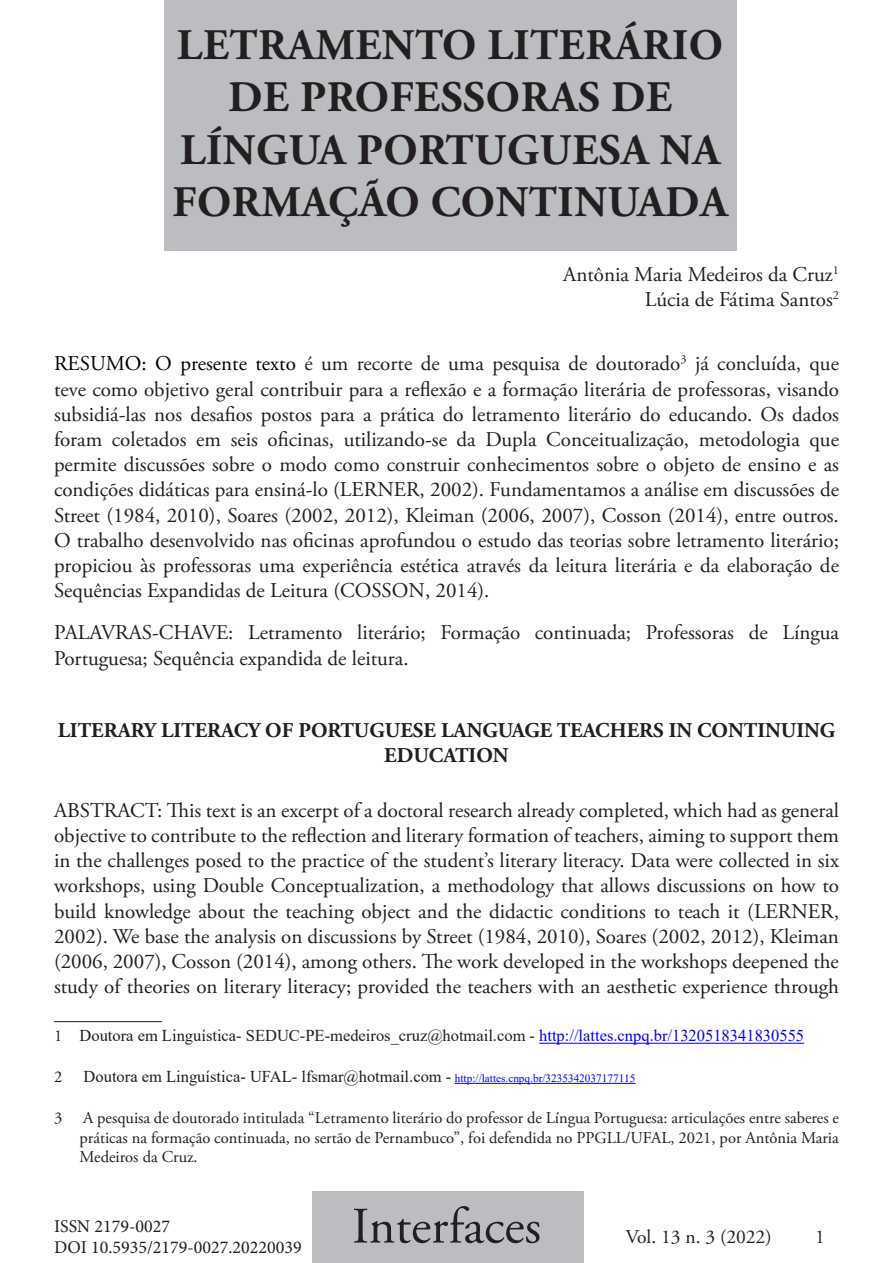
<style>
.page{position:relative;width:893px;height:1263px;background:#fff}
.page>*{position:absolute;margin:0;border:0;box-sizing:border-box;transform-origin:0 0}
.t1{font:51px "Adobe Garamond Pro";color:#231f20}
.Inter_Titulo_Artigo{font:700 43.5px/52.2px "Adobe Garamond Pro";letter-spacing:.015em;color:#231f20;text-align:center}
.inter_resumo{font:21px/25.2px "Adobe Garamond Pro";color:#231f20;text-align:justify}
.inter_palavras_chave{font:21px/25.2px "Adobe Garamond Pro";color:#231f20}
.inter_titulo_ingles{font:700 21px/25.2px "Adobe Garamond Pro";color:#231f20;text-align:center}
.inter_texto{font:21px "Adobe Garamond Pro";color:#231f20}
.t2{font:19.5px "Adobe Garamond Pro";color:#231f20}
.t3{font:18px/21.6px "Minion Pro";color:#231f20}
.inter_rodape{font:16.5px/19.8px "Adobe Garamond Pro";color:#231f20;text-align:justify}
.inter_rodape-2{font:16.5px "Times New Roman";color:#231f20}
.s1{color:#000}
.s2{font-family:"Adobe Garamond Pro"}
.s3{color:#00f}
.s4{font-size:11.25px;color:#00f}
</style>
<div class="page">
<div style="left:164px;top:1px;width:572px;height:250px;background:#bcbdc0"></div>
<div style="left:312px;top:1191px;width:272px;height:72px;background:#bcbdc0"></div>
<hr style="left:54px;top:1021px;width:108px;height:1px;background:#231f20">
<hr style="left:539px;top:1043px;width:265px;height:1px;background:#00f">
<hr style="left:455px;top:1083px;width:180px;height:1px;background:#00f">
<p class="Inter_Titulo_Artigo" style="left:173px;top:20px;width:556px">LETRAMENTO LITERÁRIO<br>DE PROFESSORAS DE<br>LÍNGUA PORTUGUESA NA<br>FORMAÇÃO CONTINUADA</p>
<p class="inter_texto" style="left:563px;top:262px;width:277px">Antônia Maria Medeiros da Cruz<sup>1</sup></p>
<p class="inter_texto" style="left:645px;top:287px;width:195px">Lúcia de Fátima Santos<sup>2</sup></p>
<p class="inter_resumo" style="left:54px;top:352px;width:787px"><span class="s1">RESUMO: O presente texto</span> é um recorte de uma pesquisa de doutorado<sup>3</sup> já concluída, que teve como objetivo geral contribuir para a reflexão e a formação literária de professoras, visando subsidiá-las nos desafios postos para a prática do letramento literário do educando. Os dados foram coletados em seis oficinas, utilizando-se da Dupla Conceitualização, metodologia que permite discussões sobre o modo como construir conhecimentos sobre o objeto de ensino e as condições didáticas para ensiná-lo (LERNER, 2002). Fundamentamos a análise em discussões de Street (1984, 2010), Soares (2002, 2012), Kleiman (2006, 2007), Cosson (2014), entre outros.<br>O trabalho desenvolvido nas oficinas aprofundou o estudo das teorias sobre letramento literário; propiciou às professoras uma experiência estética através da leitura literária e da elaboração de Sequências Expandidas de Leitura (COSSON, 2014).</p>
<p class="inter_palavras_chave" style="left:54px;top:621px;width:786px">PALAVRAS-CHAVE: Letramento literário; Formação continuada; Professoras de Língua<br>Portuguesa; Sequência expandida de leitura.</p>
<p class="inter_titulo_ingles" style="left:58px;top:718px;width:779px">LITERARY LITERACY OF PORTUGUESE LANGUAGE TEACHERS IN CONTINUING<br>EDUCATION</p>
<p class="inter_resumo" style="left:54px;top:798px;width:787px">ABSTRACT: This text is an excerpt of a doctoral research already completed, which had as general objective to contribute to the reflection and literary formation of teachers, aiming to support them in the challenges posed to the practice of the student’s literary literacy. Data were collected in six workshops, using Double Conceptualization, a methodology that allows discussions on how to build knowledge about the teaching object and the didactic conditions to teach it (LERNER, 2002). We base the analysis on discussions by Street (1984, 2010), Soares (2002, 2012), Kleiman (2006, 2007), Cosson (2014), among others. The work developed in the workshops deepened the study of theories on literary literacy; provided the teachers with an aesthetic experience through</p>
<p class="inter_rodape-2" style="left:54px;top:1024px;width:752px"><span class="s2">1</span> Doutora em Linguística- SEDUC-PE-medeiros_cruz@hotmail.com - <span class="s3">http://lattes.cnpq.br/1320518341830555</span></p>
<p class="inter_rodape" style="left:54px;top:1067px;width:10px">2</p>
<p class="inter_rodape-2" style="left:84px;top:1065px;width:553px">Doutora em Linguística- UFAL- lfsmar@hotmail.com - <span class="s4">http://lattes.cnpq.br/3235342037177115</span></p>
<p class="inter_rodape" style="left:54px;top:1108px;width:10px">3</p>
<p class="inter_rodape" style="left:80px;top:1108px;width:761px">A pesquisa de doutorado intitulada “Letramento literário do professor de Língua Portuguesa: articulações entre saberes e práticas na formação continuada, no sertão de Pernambuco”, foi defendida no PPGLL/UFAL, 2021, por Antônia Maria Medeiros da Cruz.</p>
<p class="t3" style="left:54px;top:1215px;width:249px">ISSN 2179-0027<br>DOI 10.5935/2179-0027.20220039</p>
<h1 class="t1" style="left:352px;top:1196px;width:191px">Interfaces</h1>
<p class="t2" style="left:626px;top:1225px;width:147px">Vol. 13 n. 3 (2022)</p>
<p class="t2" style="left:815px;top:1225px;width:11px">1</p>
</div>
